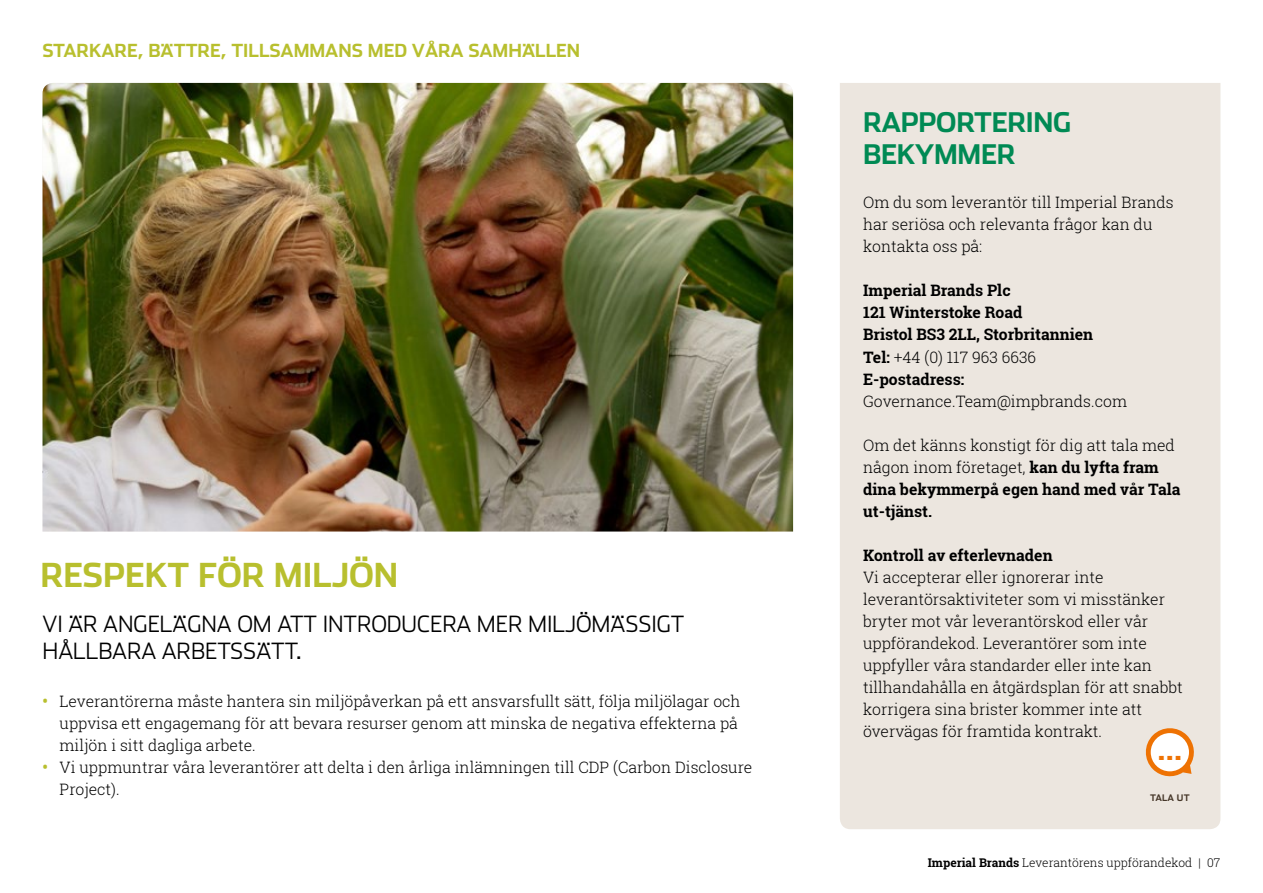
<style>
.page{position:relative;width:1263px;height:893px;background:#fff}
.page>*{position:absolute;margin:0;border:0;box-sizing:border-box;transform-origin:0 0}
.t1{font:700 33px "Stainless";color:#b8bf2e}
.t2{font:700 27px/32.4px "Stainless";letter-spacing:-.01em;color:#008a54}
.t3{font:700 25.5px "Stainless";color:#ee7203}
.t4{font:300 22.5px/27px "Stainless";color:#000}
.t5{font:700 18px "Stainless";color:#b8bf2e}
.t6{font:300 15.75px/22px "Roboto Slab";color:#000}
.t7{font:700 15.75px/22px "Roboto Slab";color:#000}
.t8{font:300 12px "Roboto Slab";color:#000}
.t9{font:700 9px "Stainless";letter-spacing:.02em;color:#453628}
.s1{font-weight:700;color:#b8bf2e}
.s2{font-weight:300}
.s3{font-weight:700}
</style>
<div class="page">
<div style="left:840px;top:83px;width:380px;height:746px;background:#ece6df"></div>
<img style="left:43px;top:83px;width:750px;height:448px">
<svg style="left:1143px;top:726px;width:53px;height:52px;background:#edb583"></svg>
<div style="left:1151px;top:733px;width:38px;height:38px;background:#fff;border-radius:50%"></div>
<p class="t5" style="left:43px;top:39px;width:539px">STARKARE, BÄTTRE, TILLSAMMANS MED VÅRA SAMHÄLLEN</p>
<h1 class="t1" style="left:40px;top:554px;width:359px">RESPEKT FÖR MILJÖN</h1>
<h3 class="t4" style="left:43px;top:611px;width:643px">VI ÄR ANGELÄGNA OM ATT INTRODUCERA MER MILJÖMÄSSIGT<br>HÅLLBARA ARBETSSÄTT.</h3>
<p class="t6" style="left:60px;top:690px;width:682px;text-indent:-17px"><span class="s1">•</span> Leverantörerna måste hantera sin miljöpåverkan på ett ansvarsfullt sätt, följa miljölagar och uppvisa ett engagemang för att bevara resurser genom att minska de negativa effekterna på miljön i sitt dagliga arbete.</p>
<p class="t6" style="left:60px;top:756px;width:694px;text-indent:-17px"><span class="s1">•</span> Vi uppmuntrar våra leverantörer att delta i den årliga inlämningen till CDP (Carbon Disclosure<br>Project).</p>
<h2 class="t2" style="left:863px;top:106px;width:210px">RAPPORTERING<br>BEKYMMER</h2>
<p class="t6" style="left:863px;top:191px;width:312px">Om du som leverantör till Imperial Brands har seriösa och relevanta frågor kan du kontakta oss på:</p>
<p class="t7" style="left:863px;top:279px;width:232px">Imperial Brands Plc<br>121 Winterstoke Road<br>Bristol BS3 2LL, Storbritannien<br>Tel: <span class="s2">+44 (0) 117 963 6636<br></span>E-postadress:</p>
<p class="t6" style="left:863px;top:389px;width:265px">Governance.Team@impbrands.com</p>
<p class="t7" style="left:863px;top:434px;width:319px"><span class="s2">Om det känns konstigt för dig att tala med någon inom företaget,</span> kan du lyfta fram dina bekymmerpå egen hand med vår Tala ut-tjänst.</p>
<p class="t7" style="left:863px;top:544px;width:191px">Kontroll av efterlevnaden</p>
<p class="t6" style="left:863px;top:566px;width:321px">Vi accepterar eller ignorerar inte leverantörsaktiviteter som vi misstänker bryter mot vår leverantörskod eller vår uppförandekod. Leverantörer som inte uppfyller våra standarder eller inte kan tillhandahålla en åtgärdsplan för att snabbt korrigera sina brister kommer inte att övervägas för framtida kontrakt.</p>
<h3 class="t3" style="left:1157px;top:734px;width:26px">…</h3>
<p class="t9" style="left:1150px;top:792px;width:41px">TALA UT</p>
<p class="t8" style="left:928px;top:855px;width:294px"><span class="s3">Imperial Brands</span> Leverantörens uppförandekod | 07</p>
</div>
